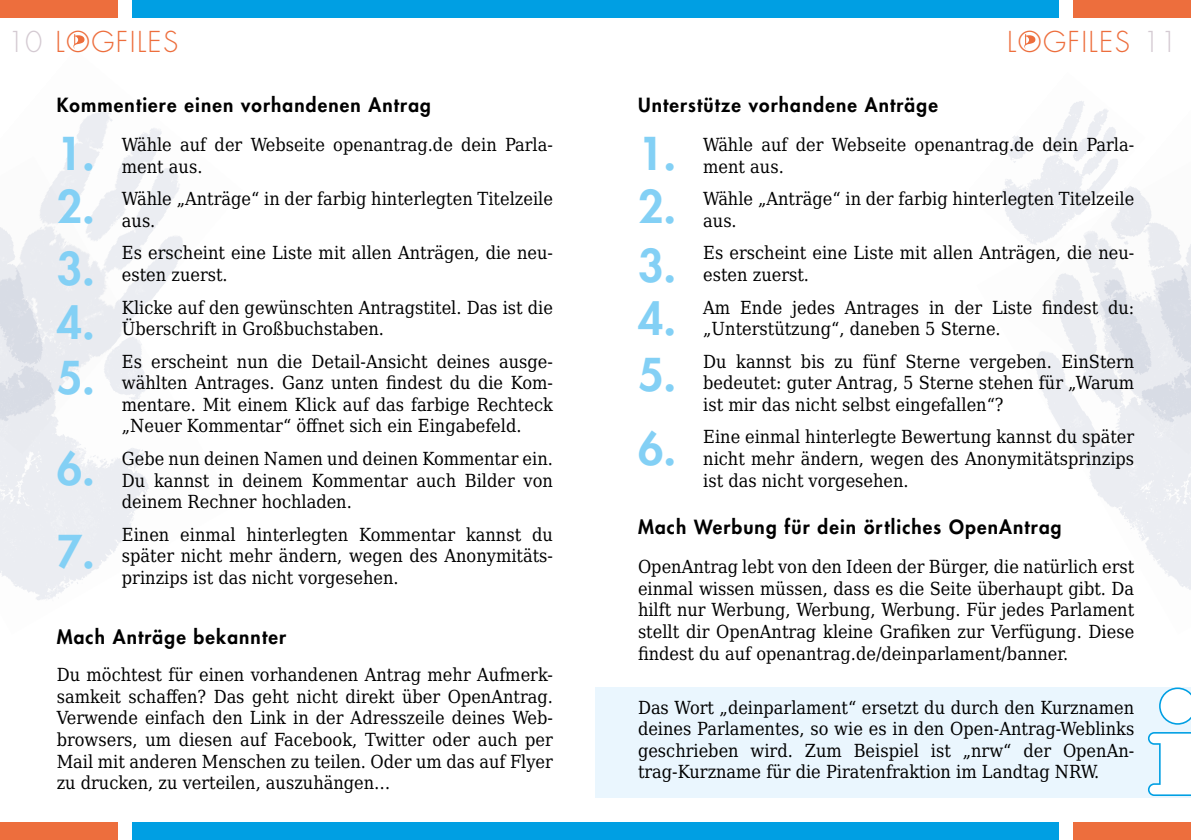
<style>
.page{position:relative;width:1191px;height:840px;background:#fff}
.page>*{position:absolute;margin:0;border:0;box-sizing:border-box;transform-origin:0 0}
.t1{font:800 44px "Futura Std";color:#83d0f5}
.t2{font:300 28px "Futura Std";letter-spacing:.05em;color:#ed6e3d}
.t3{font:800 19px "Futura Std";letter-spacing:.06em;color:#000}
.t4{font:18px/21.6px "DejaVu LGC Serif Condensed";color:#000}
.s1{color:#d4cad2}
</style>
<div class="page">
<img style="left:0;top:112px;width:184px;height:343px">
<img style="left:1019px;top:101px;width:172px;height:354px">
<div style="left:595px;top:686px;width:596px;height:111px;background:#eaf6fe"></div>
<svg style="left:1147px;top:686px;width:44px;height:110px"></svg>
<div style="left:0;top:0;width:117px;height:17px;background:#ed6e3d"></div>
<div style="left:0;top:822px;width:117px;height:17px;background:#ed6e3d"></div>
<div style="left:1073px;top:0;width:118px;height:17px;background:#ed6e3d"></div>
<div style="left:1073px;top:822px;width:118px;height:17px;background:#ed6e3d"></div>
<div style="left:132px;top:0;width:463px;height:17px;background:#009fe3"></div>
<div style="left:132px;top:822px;width:463px;height:17px;background:#009fe3"></div>
<div style="left:595px;top:0;width:464px;height:17px;background:#009fe3"></div>
<div style="left:595px;top:822px;width:464px;height:17px;background:#009fe3"></div>
<svg style="left:73px;top:34px;width:11px;height:15px"></svg>
<svg style="left:1024px;top:34px;width:11px;height:15px"></svg>
<h2 class="t2" style="left:8px;top:25px;width:172px"><span class="s1">10</span> LOGFILES</h2>
<h2 class="t2" style="left:1007px;top:25px;width:172px">LOGFILES <span class="s1">11</span></h2>
<p class="t3" style="left:57px;top:93px;width:376px">Kommentiere einen vorhandenen Antrag</p>
<p class="t3" style="left:638px;top:93px;width:301px">Unterstütze vorhandene Anträge</p>
<h1 class="t1" style="left:57px;top:126px;width:40px">1.</h1>
<h1 class="t1" style="left:638px;top:126px;width:40px">1.</h1>
<h1 class="t1" style="left:57px;top:179px;width:40px">2.</h1>
<h1 class="t1" style="left:638px;top:179px;width:40px">2.</h1>
<h1 class="t1" style="left:57px;top:240px;width:40px">3.</h1>
<h1 class="t1" style="left:638px;top:237px;width:40px">3.</h1>
<h1 class="t1" style="left:57px;top:295px;width:40px">4.</h1>
<h1 class="t1" style="left:638px;top:291px;width:40px">4.</h1>
<h1 class="t1" style="left:57px;top:350px;width:40px">5.</h1>
<h1 class="t1" style="left:638px;top:347px;width:40px">5.</h1>
<p class="t4" style="left:122px;top:132px;width:432px">Wähle auf der Webseite openantrag.de dein Parla&shy;ment aus.</p>
<p class="t4" style="left:122px;top:186px;width:432px">Wähle „Anträge“ in der farbig hinterlegten Titelzeile aus.</p>
<p class="t4" style="left:122px;top:240px;width:432px">Es erscheint eine Liste mit allen Anträgen, die neu&shy;esten zuerst.</p>
<p class="t4" style="left:122px;top:294px;width:432px">Klicke auf den gewünschten Antragstitel. Das ist die<br>Überschrift in Großbuchstaben.</p>
<p class="t4" style="left:122px;top:348px;width:432px;text-align:justify">Es erscheint nun die Detail-Ansicht deines ausge&shy;wählten Antrages. Ganz unten findest du die Kom&shy;mentare. Mit einem Klick auf das farbige Rechteck „Neuer Kommentar“ öffnet sich ein Eingabefeld.</p>
<p class="t4" style="left:122px;top:446px;width:432px;text-align:justify">Gebe nun deinen Namen und deinen Kommentar ein.<br>Du kannst in deinem Kommentar auch Bilder von deinem Rechner hochladen.</p>
<p class="t4" style="left:122px;top:521px;width:432px;text-align:justify">Einen einmal hinterlegten Kommentar kannst du später nicht mehr ändern, wegen des Anonymitäts&shy;prinzips ist das nicht vorgesehen.</p>
<p class="t4" style="left:703px;top:132px;width:432px">Wähle auf der Webseite openantrag.de dein Parla&shy;ment aus.</p>
<p class="t4" style="left:703px;top:186px;width:432px">Wähle „Anträge“ in der farbig hinterlegten Titelzeile aus.</p>
<p class="t4" style="left:703px;top:240px;width:432px">Es erscheint eine Liste mit allen Anträgen, die neu&shy;esten zuerst.</p>
<p class="t4" style="left:703px;top:294px;width:432px">Am Ende jedes Antrages in der Liste findest du: „Unterstützung“, daneben 5 Sterne.</p>
<p class="t4" style="left:703px;top:348px;width:432px;text-align:justify">Du kannst bis zu fünf Sterne vergeben. EinStern bedeutet: guter Antrag, 5 Sterne stehen für „Warum ist mir das nicht selbst eingefallen“?</p>
<p class="t4" style="left:703px;top:424px;width:432px;text-align:justify">Eine einmal hinterlegte Bewertung kannst du später nicht mehr ändern, wegen des Anonymitätsprinzips ist das nicht vorgesehen.</p>
<h1 class="t1" style="left:638px;top:420px;width:40px">6.</h1>
<h1 class="t1" style="left:57px;top:440px;width:40px">6.</h1>
<p class="t3" style="left:638px;top:514px;width:425px">Mach Werbung für dein örtliches OpenAntrag</p>
<h1 class="t1" style="left:57px;top:524px;width:40px">7.</h1>
<p class="t4" style="left:638px;top:554px;width:498px;text-align:justify">OpenAntrag lebt von den Ideen der Bürger, die natürlich erst einmal wissen müssen, dass es die Seite überhaupt gibt. Da hilft nur Werbung, Werbung, Werbung. Für jedes Parlament stellt dir OpenAntrag kleine Grafiken zur Verfügung. Diese findest du auf openantrag.de/deinparlament/banner.</p>
<p class="t4" style="left:638px;top:694px;width:498px;text-align:justify">Das Wort „deinparlament“ ersetzt du durch den Kurznamen deines Parlamentes, so wie es in den Open-Antrag-Weblinks geschrieben wird. Zum Beispiel ist „nrw“ der OpenAn&shy;trag-Kurzname für die Piratenfraktion im Landtag NRW.</p>
<p class="t3" style="left:57px;top:624px;width:231px">Mach Anträge bekannter</p>
<p class="t4" style="left:57px;top:662px;width:498px;text-align:justify">Du möchtest für einen vorhandenen Antrag mehr Aufmerk&shy;samkeit schaffen? Das geht nicht direkt über OpenAntrag.<br>Verwende einfach den Link in der Adresszeile deines Web&shy;browsers, um diesen auf Facebook, Twitter oder auch per Mail mit anderen Menschen zu teilen. Oder um das auf Flyer zu drucken, zu verteilen, auszuhängen…</p>
</div>
